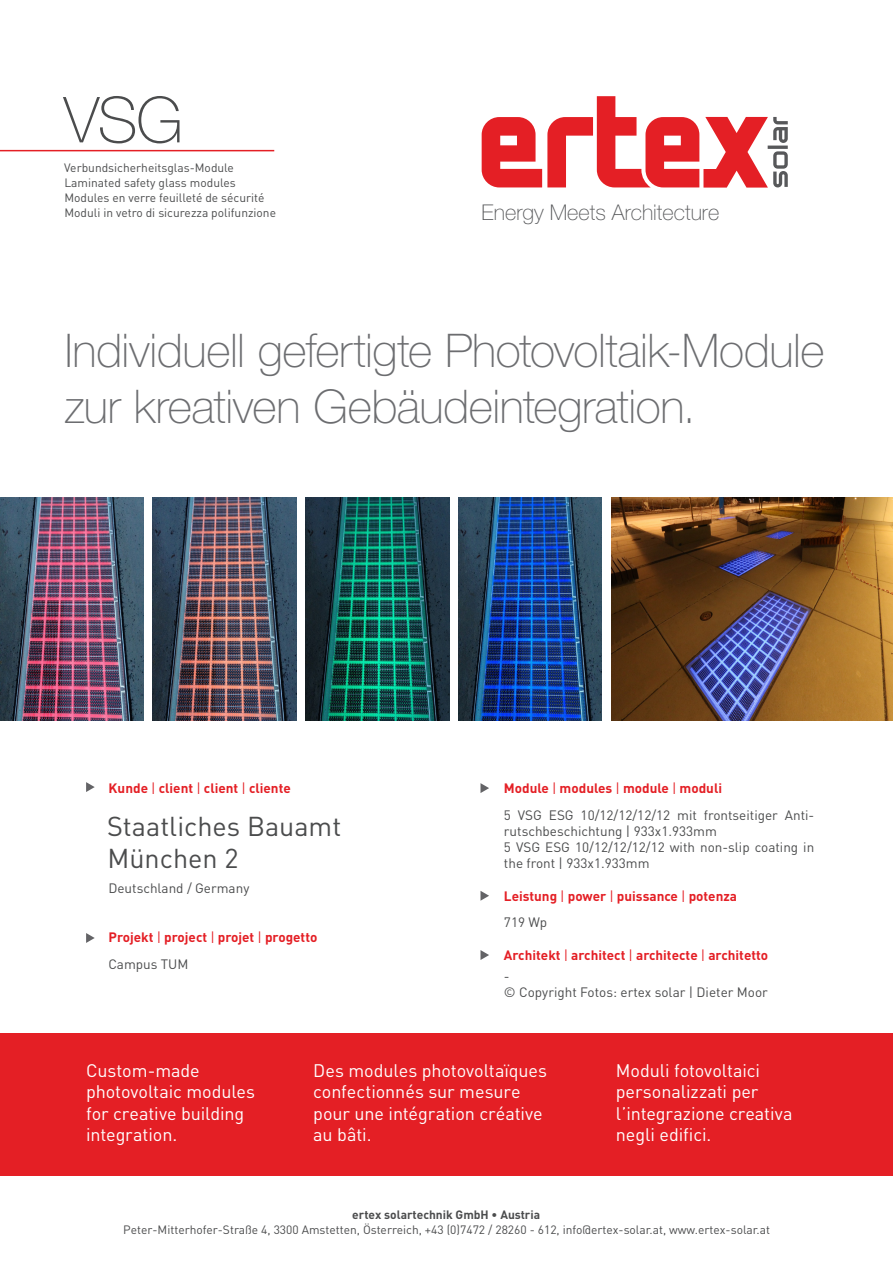
<style>
.page{position:relative;width:893px;height:1263px;background:#fff}
.page>*{position:absolute;margin:0;border:0;box-sizing:border-box;transform-origin:0 0}
.t1{font:100 63.45px "Helvetica Neue LT Pro";color:#4b4c4d}
.t2{font:100 46.5px "Helvetica Neue LT Pro";letter-spacing:-.01em;color:#6c6d70}
.t3{font:27px/32.4px "DIN";color:#4b4c4d}
.t4{font:100 21.75px "Helvetica Neue LT Pro";color:#57585a}
.t5{font:18px/21.6px "DIN";letter-spacing:-.005em;color:#fff}
.t6{font:13.5px/16.2px "DIN";color:#4b4c4d}
.t7{font:700 13.5px "DIN";color:#e41f25}
.t8{font:12px "DIN";color:#4b4c4d}
.t9{font:700 12px "DIN";color:#4b4c4d}
.s1{font-weight:400}
</style>
<div class="page">
<svg style="left:482px;top:96px;width:306px;height:92px"></svg>
<img style="left:0;top:497px;width:143px;height:223px">
<svg style="left:86px;top:782px;width:9px;height:10px"></svg>
<svg style="left:86px;top:933px;width:9px;height:10px"></svg>
<svg style="left:480px;top:783px;width:9px;height:10px"></svg>
<svg style="left:480px;top:891px;width:9px;height:10px"></svg>
<svg style="left:480px;top:950px;width:9px;height:10px"></svg>
<hr style="left:0;top:150px;width:274px;height:1px;background:#e41f25">
<div style="left:0;top:1033px;width:893px;height:143px;background:#e41f25"></div>
<img style="left:306px;top:497px;width:143px;height:223px">
<img style="left:153px;top:497px;width:143px;height:223px">
<img style="left:459px;top:497px;width:143px;height:223px">
<img style="left:612px;top:497px;width:281px;height:223px">
<p class="t1" style="left:64px;top:84px;width:121px">VSG</p>
<p class="t8" style="left:64px;top:160px;width:171px">Verbundsicherheitsglas-Module</p>
<p class="t8" style="left:64px;top:175px;width:173px">Laminated safety glass modules</p>
<p class="t8" style="left:64px;top:190px;width:202px">Modules en verre feuilleté de sécurité</p>
<p class="t8" style="left:64px;top:205px;width:213px">Moduli in vetro di sicurezza polifunzione</p>
<p class="t4" style="left:482px;top:199px;width:239px">Energy Meets Architecture</p>
<p class="t2" style="left:65px;top:324px;width:761px">Individuell gefertigte Photovoltaik-Module</p>
<p class="t2" style="left:65px;top:380px;width:632px">zur kreativen Gebäudeintegration.</p>
<p class="t7" style="left:109px;top:779px;width:184px">Kunde <span class="s1">|</span> client <span class="s1">|</span> client <span class="s1">|</span> cliente</p>
<p class="t3" style="left:107px;top:809px;width:236px">Staatliches Bauamt<br>München 2</p>
<p class="t6" style="left:108px;top:880px;width:142px">Deutschland / Germany</p>
<p class="t7" style="left:109px;top:928px;width:210px">Projekt <span class="s1">|</span> project <span class="s1">|</span> projet <span class="s1">|</span> progetto</p>
<p class="t6" style="left:108px;top:955px;width:82px">Campus TUM</p>
<p class="t7" style="left:504px;top:779px;width:220px">Module <span class="s1">|</span> modules <span class="s1">|</span> module <span class="s1">|</span> moduli</p>
<p class="t6" style="left:504px;top:806px;width:312px">5 VSG ESG 10/12/12/12/12 mit frontseitiger Anti&shy;rutschbeschichtung | 933x1.933mm</p>
<p class="t6" style="left:504px;top:839px;width:312px">5 VSG ESG 10/12/12/12/12 with non-slip coating in the front | 933x1.933mm</p>
<p class="t7" style="left:504px;top:887px;width:235px">Leistung <span class="s1">|</span> power <span class="s1">|</span> puissance <span class="s1">|</span> potenza</p>
<p class="t6" style="left:504px;top:914px;width:45px">719 Wp</p>
<p class="t7" style="left:504px;top:946px;width:266px">Architekt <span class="s1">|</span> architect <span class="s1">|</span> architecte <span class="s1">|</span> architetto</p>
<p class="t6" style="left:504px;top:967px;width:7px">-</p>
<p class="t6" style="left:504px;top:984px;width:265px">© Copyright Fotos: ertex solar | Dieter Moor</p>
<p class="t5" style="left:86px;top:1059px;width:115px">Custom-made</p>
<p class="t5" style="left:86px;top:1081px;width:171px">photovoltaic modules</p>
<p class="t5" style="left:86px;top:1102px;width:160px">for creative building</p>
<p class="t5" style="left:86px;top:1124px;width:93px">integration.</p>
<p class="t5" style="left:313px;top:1059px;width:235px">Des modules photovoltaïques confectionnés sur mesure pour une intégration créative au bâti.</p>
<p class="t5" style="left:616px;top:1059px;width:146px">Moduli fotovoltaici</p>
<p class="t5" style="left:616px;top:1081px;width:144px">personalizzati per</p>
<p class="t5" style="left:616px;top:1102px;width:178px">l’integrazione creativa</p>
<p class="t5" style="left:616px;top:1124px;width:97px">negli edifici.</p>
<p class="t9" style="left:352px;top:1207px;width:189px">ertex solartechnik GmbH • Austria</p>
<p class="t8" style="left:123px;top:1222px;width:648px">Peter-Mitterhofer-Straße 4, 3300 Amstetten, Österreich, +43 (0)7472 / 28260 - 612, info@ertex-solar.at, www.ertex-solar.at</p>
</div>
